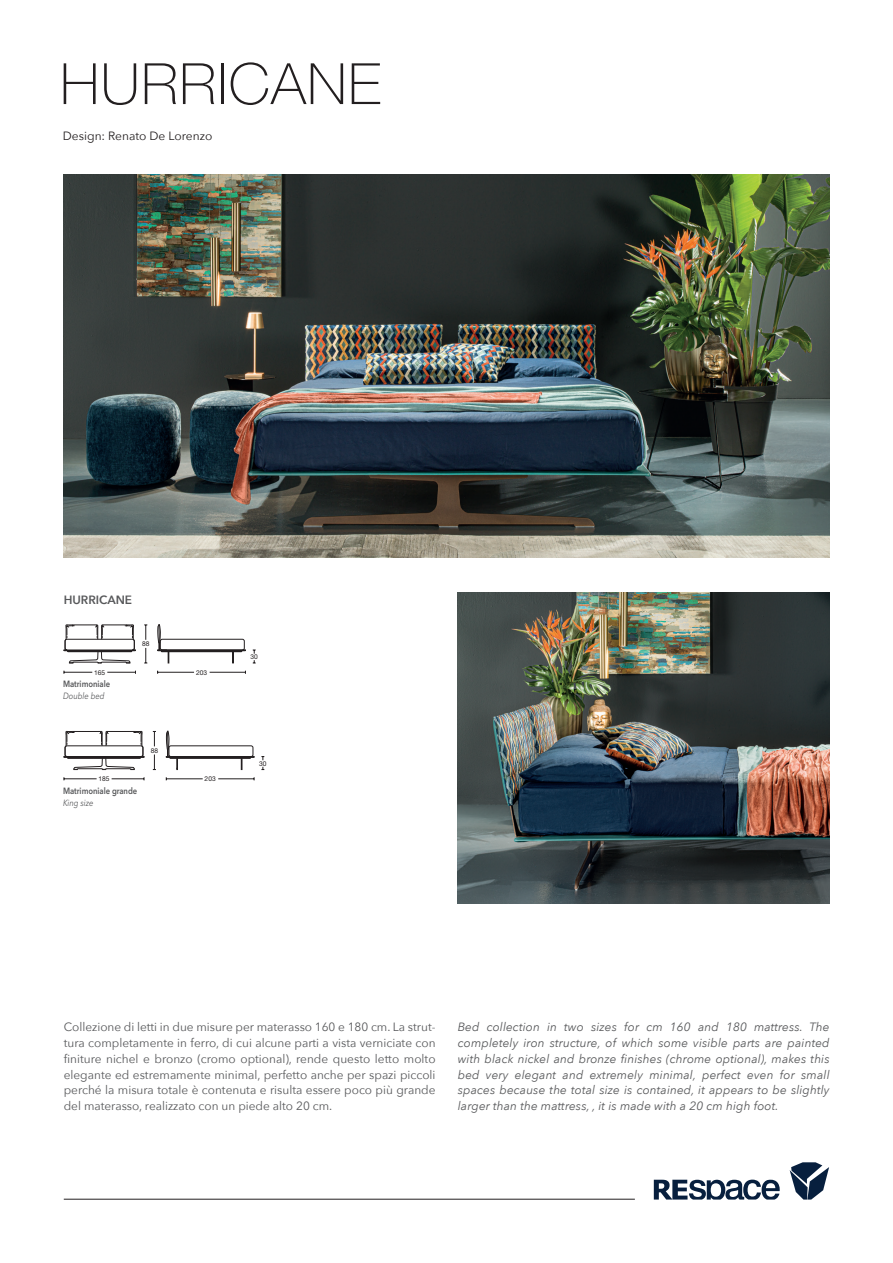
<style>
.page{position:relative;width:893px;height:1263px;background:#fff}
.page>*{position:absolute;margin:0;border:0;box-sizing:border-box;transform-origin:0 0}
.t1{font:100 57px "Helvetica Neue LT Std";letter-spacing:.02em;color:#231f20}
.t2{font:12px/15.8px "Avenir Next";color:#57585a;text-align:justify}
.t3{font:italic 12px/15.8px "Avenir Next";letter-spacing:.01em;color:#57585a;text-align:justify}
.t4{font:12px "Avenir Next";color:#231f20}
.t5{font:600 12px "Avenir Next";color:#57585a}
.t6{font:600 9px "Avenir Next";letter-spacing:-.005em;color:#57585a;scale:.85 1}
.t7{font:italic 9px "Avenir Next";letter-spacing:-.005em;color:#57585a;scale:.85 1}
.t8{font:6.6px "Helvetica Neue LT Std";color:#231f20}
</style>
<div class="page">
<svg style="left:790px;top:1162px;width:39px;height:37px"></svg>
<svg style="left:654px;top:1179px;width:126px;height:20px"></svg>
<hr style="left:64px;top:1199px;width:571px;height:1px;background:#231f20">
<img style="left:64px;top:174px;width:766px;height:383px">
<img style="left:458px;top:592px;width:372px;height:311px">
<svg style="left:144px;top:625px;width:3px;height:15px"></svg>
<svg style="left:144px;top:648px;width:3px;height:16px"></svg>
<hr style="left:112px;top:778px;width:32px;height:1px;background:#231f20">
<hr style="left:64px;top:778px;width:33px;height:1px;background:#231f20">
<svg style="left:107px;top:671px;width:29px;height:3px"></svg>
<svg style="left:64px;top:671px;width:28px;height:3px"></svg>
<svg style="left:63px;top:624px;width:73px;height:39px"></svg>
<svg style="left:63px;top:731px;width:82px;height:39px"></svg>
<hr style="left:166px;top:778px;width:37px;height:1px;background:#231f20">
<hr style="left:218px;top:778px;width:36px;height:1px;background:#231f20">
<svg style="left:153px;top:624px;width:112px;height:146px"></svg>
<h1 class="t1" style="left:60px;top:51px;width:322px">HURRICANE</h1>
<p class="t4" style="left:63px;top:126px;width:151px">Design: Renato De Lorenzo</p>
<p class="t5" style="left:64px;top:590px;width:70px">HURRICANE</p>
<p class="t8" style="left:94px;top:668px;width:13px">165</p>
<p class="t6" style="left:63px;top:676px;width:57px">Matrimoniale</p>
<p class="t7" style="left:63px;top:688px;width:50px">Double bed</p>
<p class="t8" style="left:142px;top:640px;width:9px">88</p>
<p class="t8" style="left:98px;top:775px;width:13px">185</p>
<p class="t8" style="left:151px;top:747px;width:9px">88</p>
<p class="t6" style="left:63px;top:783px;width:89px">Matrimoniale grande</p>
<p class="t7" style="left:63px;top:795px;width:37px">King size</p>
<p class="t8" style="left:196px;top:668px;width:13px">203</p>
<p class="t8" style="left:205px;top:775px;width:13px">203</p>
<p class="t8" style="left:251px;top:653px;width:9px">30</p>
<p class="t8" style="left:259px;top:759px;width:9px">30</p>
<p class="t2" style="left:64px;top:1019px;width:373px">Collezione di letti in due misure per materasso 160 e 180 cm. La strut&shy;tura completamente in ferro, di cui alcune parti a vista verniciate con finiture nichel e bronzo (cromo optional), rende questo letto molto elegante ed estremamente minimal, perfetto anche per spazi piccoli perché la misura totale è contenuta e risulta essere poco più grande del materasso, realizzato con un piede alto 20 cm.</p>
<p class="t3" style="left:458px;top:1019px;width:373px">Bed collection in two sizes for cm 160 and 180 mattress. The completely iron structure, of which some visible parts are painted with black nickel and bronze finishes (chrome optional), makes this bed very elegant and extremely minimal, perfect even for small spaces because the total size is contained, it appears to be slightly larger than the mattress, , it is made with a 20 cm high foot.</p>
</div>
